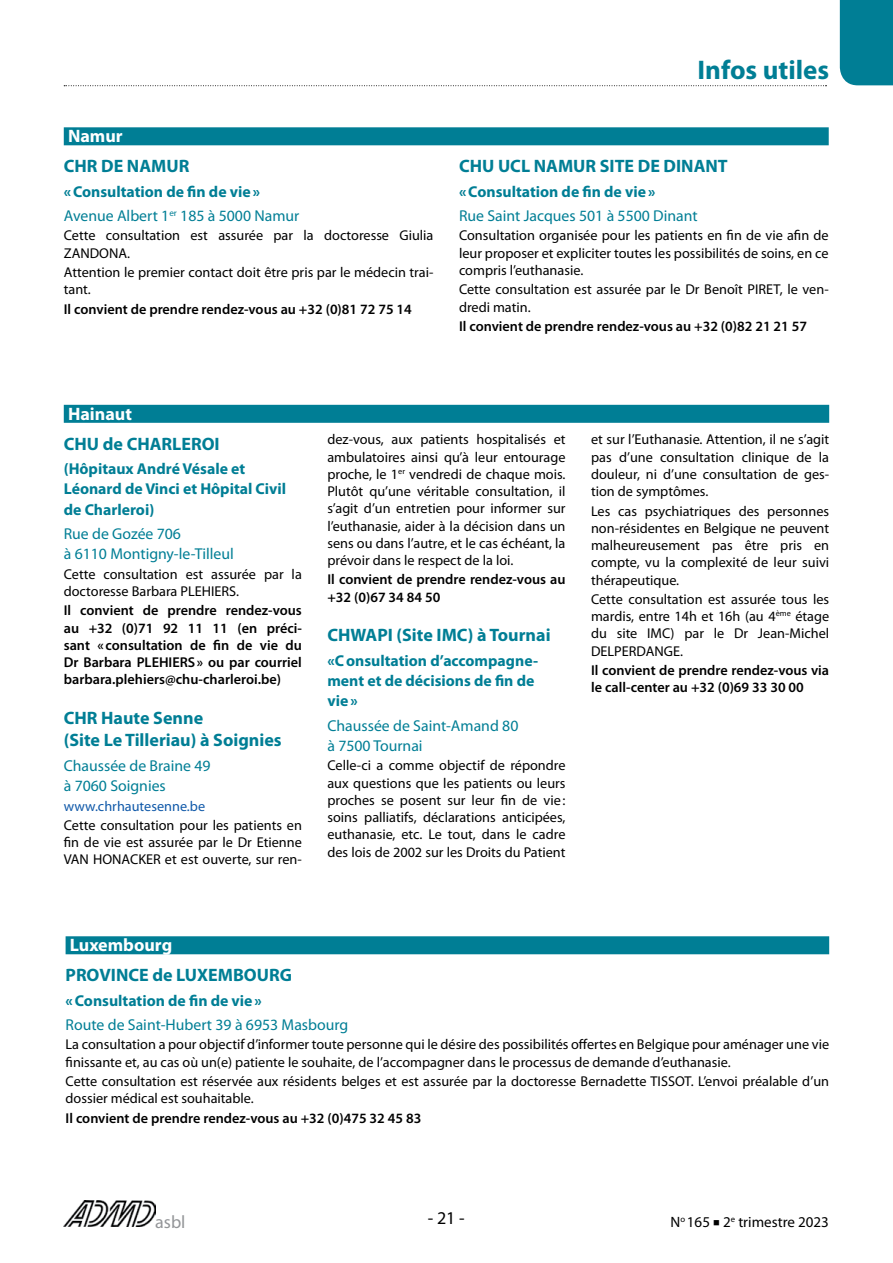
<style>
.page{position:relative;width:893px;height:1263px;background:#fff}
.page>*{position:absolute;margin:0;border:0;box-sizing:border-box;transform-origin:0 0}
.t1{font:700 27px "Myriad Pro";color:#007e95}
.t2{font:700 18px/22.5px "Myriad Pro";color:#007e95}
.t3{font:700 18px "Myriad Pro";color:#fff}
.t4{font:18px "Myriad Pro";color:#939598}
.t5{font:18px "Myriad Pro";color:#000}
.t6{font:15.75px/20.2px "Myriad Pro";color:#007e95}
.t7{font:700 15.75px/20.2px "Myriad Pro";color:#007e95}
.t8{font:15px "Myriad Pro";color:#000}
.t9{font:14.25px/17.2px "Myriad Pro";color:#000;text-align:justify}
.t10{font:600 14.25px/17.2px "Myriad Pro";color:#000}
.t11{font:14.25px "Myriad Pro";color:#1059a9}
.s1{font-weight:700}
</style>
<div class="page">
<img style="left:64px;top:1200px;width:91px;height:26px">
<svg style="left:64px;top:85px;width:762px;height:1px"></svg>
<div style="left:840px;top:0;width:53px;height:85px;background:#007e95"></div>
<div style="left:64px;top:127px;width:765px;height:18px;background:#007e95"></div>
<div style="left:66px;top:936px;width:763px;height:18px;background:#007e95"></div>
<div style="left:64px;top:405px;width:765px;height:18px;background:#007e95"></div>
<p class="t3" style="left:68px;top:125px;width:56px">Namur</p>
<p class="t2" style="left:64px;top:154px;width:127px">CHR DE NAMUR</p>
<p class="t6" style="left:64px;top:179px;width:237px;line-height:24.5px"><span class="s1">«Consultation de fin de vie»<br></span>Avenue Albert 1<sup>er</sup> 185 à 5000 Namur</p>
<p class="t9" style="left:64px;top:227px;width:371px">Cette consultation est assurée par la doctoresse Giulia<br>ZANDONA.</p>
<p class="t9" style="left:64px;top:263px;width:371px">Attention le premier contact doit être pris par le médecin trai&shy;tant.</p>
<p class="t10" style="left:64px;top:300px;width:350px">Il convient de prendre rendez-vous au +32 (0)81 72 75 14</p>
<h1 class="t1" style="left:697px;top:52px;width:133px">Infos utiles</h1>
<p class="t2" style="left:459px;top:154px;width:270px">CHU UCL NAMUR SITE DE DINANT</p>
<p class="t7" style="left:459px;top:181px;width:198px">«Consultation de fin de vie»</p>
<p class="t6" style="left:459px;top:205px;width:240px">Rue Saint Jacques 501 à 5500 Dinant</p>
<p class="t9" style="left:459px;top:227px;width:371px">Consultation organisée pour les patients en fin de vie afin de leur proposer et expliciter toutes les possibilités de soins, en ce compris l’euthanasie.</p>
<p class="t9" style="left:459px;top:281px;width:371px">Cette consultation est assurée par le Dr Benoît PIRET, le ven&shy;dredi matin.</p>
<p class="t10" style="left:459px;top:317px;width:350px">Il convient de prendre rendez-vous au +32 (0)82 21 21 57</p>
<p class="t3" style="left:68px;top:402px;width:65px">Hainaut</p>
<p class="t2" style="left:64px;top:432px;width:157px">CHU de CHARLEROI</p>
<p class="t7" style="left:64px;top:458px;width:224px">(Hôpitaux André Vésale et<br>Léonard de Vinci et Hôpital Civil de Charleroi)</p>
<p class="t6" style="left:64px;top:523px;width:172px">Rue de Gozée 706<br>à 6110 Montigny-le-Tilleul</p>
<p class="t9" style="left:64px;top:565px;width:240px">Cette consultation est assurée par la doctoresse Barbara PLEHIERS.</p>
<p class="t10" style="left:64px;top:602px;width:240px;text-align:justify">Il convient de prendre rendez-vous au +32 (0)71 92 11 11 (en préci&shy;sant « consultation de fin de vie du Dr Barbara PLEHIERS» ou par courriel barbara.plehiers@chu-charleroi.be)</p>
<p class="t2" style="left:64px;top:706px;width:219px">CHR Haute Senne<br>(Site Le Tilleriau) à Soignies</p>
<p class="t6" style="left:64px;top:755px;width:148px">Chaussée de Braine 49 à 7060 Soignies</p>
<p class="t11" style="left:64px;top:797px;width:143px">www.chrhautesenne.be</p>
<p class="t9" style="left:64px;top:816px;width:240px">Cette consultation pour les patients en fin de vie est assurée par le Dr Etienne VAN HONACKER et est ouverte, sur ren-</p>
<p class="t9" style="left:327px;top:431px;width:240px">dez-vous, aux patients hospitalisés et ambulatoires ainsi qu’à leur entourage proche, le 1<sup>er</sup> vendredi de chaque mois.<br>Plutôt qu’une véritable consultation, il s’agit d’un entretien pour informer sur l’euthanasie, aider à la décision dans un sens ou dans l’autre, et le cas échéant, la prévoir dans le respect de la loi.</p>
<p class="t10" style="left:327px;top:571px;width:240px">Il convient de prendre rendez-vous au +32 (0)67 34 84 50</p>
<p class="t2" style="left:327px;top:623px;width:225px">CHWAPI (Site IMC) à Tournai</p>
<p class="t7" style="left:327px;top:650px;width:212px">«Consultation d’accompagne&shy;ment et de décisions de fin de vie»</p>
<p class="t6" style="left:327px;top:715px;width:192px">Chaussée de Saint-Amand 80 à 7500 Tournai</p>
<p class="t9" style="left:327px;top:757px;width:240px">Celle-ci a comme objectif de répondre aux questions que les patients ou leurs proches se posent sur leur fin de vie: soins palliatifs, déclarations anticipées, euthanasie, etc. Le tout, dans le cadre des lois de 2002 sur les Droits du Patient</p>
<p class="t9" style="left:591px;top:431px;width:240px">et sur l’Euthanasie. Attention, il ne s’agit pas d’une consultation clinique de la douleur, ni d’une consultation de ges&shy;tion de symptômes.</p>
<p class="t9" style="left:591px;top:502px;width:240px">Les cas psychiatriques des personnes non-résidentes en Belgique ne peuvent malheureusement pas être pris en compte, vu la complexité de leur suivi thérapeutique.</p>
<p class="t9" style="left:591px;top:590px;width:240px">Cette consultation est assurée tous les mardis, entre 14h et 16h (au 4<sup>ème</sup> étage du site IMC) par le Dr Jean-Michel DELPERDANGE.</p>
<p class="t10" style="left:591px;top:661px;width:240px">Il convient de prendre rendez-vous via le call-center au +32 (0)69 33 30 00</p>
<p class="t3" style="left:70px;top:933px;width:104px">Luxembourg</p>
<p class="t2" style="left:66px;top:963px;width:228px">PROVINCE de LUXEMBOURG</p>
<p class="t7" style="left:66px;top:989px;width:198px">«Consultation de fin de vie»</p>
<p class="t6" style="left:66px;top:1014px;width:284px">Route de Saint-Hubert 39 à 6953 Masbourg</p>
<p class="t9" style="left:66px;top:1036px;width:765px">La consultation a pour objectif d’informer toute personne qui le désire des possibilités offertes en Belgique pour aménager une vie finissante et, au cas où un(e) patiente le souhaite, de l’accompagner dans le processus de demande d’euthanasie.</p>
<p class="t9" style="left:66px;top:1072px;width:765px">Cette consultation est réservée aux résidents belges et est assurée par la doctoresse Bernadette TISSOT. L’envoi préalable d’un dossier médical est souhaitable.</p>
<p class="t10" style="left:66px;top:1109px;width:357px">Il convient de prendre rendez-vous au +32 (0)475 32 45 83</p>
<p class="t4" style="left:155px;top:1210px;width:32px">asbl</p>
<p class="t5" style="left:428px;top:1207px;width:39px">- 21 -</p>
<p class="t8" style="left:670px;top:1213px;width:160px">N<sup>o</sup> 165 ■ 2<sup>e</sup> trimestre 2023</p>
</div>
